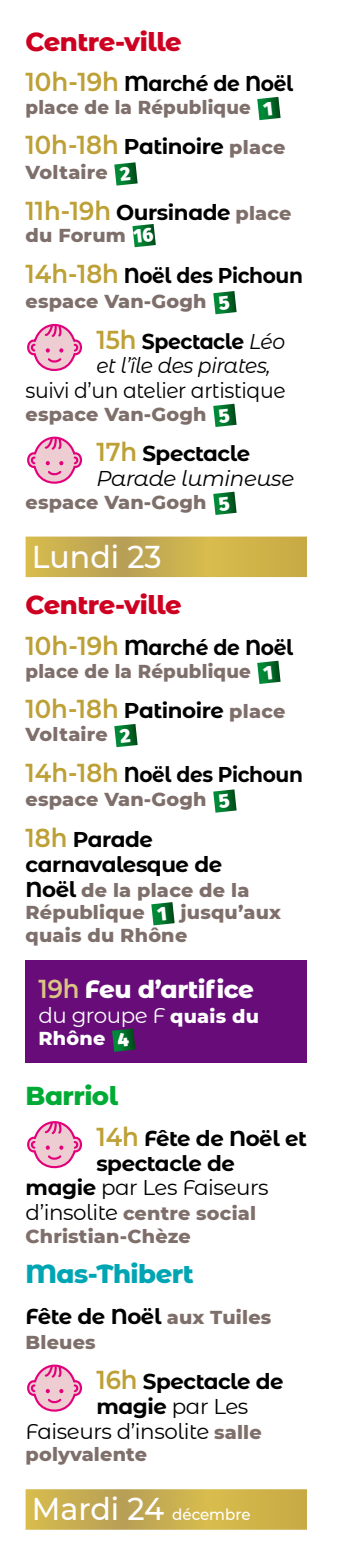
<style>
.page{position:relative;width:339px;height:1563px;background:#fff}
.page>*{position:absolute;margin:0;border:0;box-sizing:border-box;transform-origin:0 0}
.t1{font:500 31.5px "Montserrat";color:#fff;scale:.95 1}
.t2{font:800 25.88px "Montserrat Alternates";letter-spacing:-.02em;color:#ce0021}
.t3{font:800 25.88px "Montserrat Alternates";letter-spacing:-.02em;color:#00a5b4}
.t4{font:800 25.88px "Montserrat Alternates";letter-spacing:-.02em;color:#01aa34}
.t5{font:800 24.75px "Montserrat Alternates";letter-spacing:-.02em;color:#fff}
.t6{font:700 21.38px/24.8px "Montserrat Alternates";letter-spacing:-.02em;color:#000}
.t7{font:21.38px "Montserrat Alternates";letter-spacing:-.02em;color:#000}
.t8{font:700 21.38px "Montserrat Alternates";letter-spacing:-.02em;color:#000;scale:.94 1}
.t9{font:700 21.38px "Montserrat Alternates";letter-spacing:-.02em;color:#000;scale:.95 1}
.t10{font:italic 21.38px/24.8px "Montserrat Alternates";letter-spacing:-.02em;color:#000;scale:.95 1}
.t11{font:italic 21.38px/24.8px "Montserrat Alternates";letter-spacing:-.02em;color:#000}
.t12{font:21.38px "Montserrat Alternates";letter-spacing:-.02em;color:#000;scale:.95 1}
.t13{font:21.38px "Montserrat Alternates";letter-spacing:-.02em;color:#fff}
.t14{font:800 19.12px/22.5px "Montserrat";letter-spacing:.01em;color:#7e6f6b}
.t15{font:800 19.12px "Montserrat";letter-spacing:.01em;color:#7e6f6b;scale:.95 1}
.t16{font:800 19.12px "Montserrat";letter-spacing:.015em;color:#fff}
.t17{font:500 15.75px "Montserrat";color:#fff;scale:.95 1}
.s1{font-weight:600;font-size:25.88px;color:#bda036}
.s2{font-family:"Montserrat";font-weight:800;font-size:19.12px;color:#7e6f6b}
.s3{font-weight:600;font-style:normal;font-size:25.88px;color:#bda036}
.s4{font-weight:700;font-style:normal}
.s5{font-family:"Montserrat Alternates";font-weight:700;font-size:21.38px;color:#000}
.s6{font-weight:600;font-size:25.88px;color:#d9c483}
.s7{font-family:"Montserrat";font-weight:800;font-size:19.12px}
.s8{font-weight:700}
.s9{font-family:"Montserrat Alternates";font-weight:400;font-size:21.38px;color:#000}
.s10{font-size:31.5px}
</style>
<div class="page">
<svg style="left:26px;top:536px;width:280px;height:41px;background:#cab051"></svg>
<div style="left:26px;top:960px;width:280px;height:103px;background:#670c79"></div>
<svg style="left:26px;top:1489px;width:280px;height:40px;background:#caaf4f"></svg>
<svg style="left:27px;top:323px;width:56px;height:48px"></svg>
<svg style="left:27px;top:436px;width:56px;height:48px"></svg>
<svg style="left:27px;top:1121px;width:56px;height:48px"></svg>
<svg style="left:27px;top:1364px;width:56px;height:48px"></svg>
<svg style="left:257px;top:97px;width:23px;height:23px"></svg>
<svg style="left:114px;top:162px;width:23px;height:24px"></svg>
<svg style="left:132px;top:224px;width:23px;height:23px"></svg>
<svg style="left:213px;top:291px;width:23px;height:23px"></svg>
<svg style="left:213px;top:404px;width:23px;height:23px"></svg>
<svg style="left:213px;top:492px;width:23px;height:23px"></svg>
<svg style="left:257px;top:661px;width:23px;height:23px"></svg>
<svg style="left:114px;top:724px;width:23px;height:23px"></svg>
<svg style="left:213px;top:789px;width:23px;height:23px"></svg>
<svg style="left:151px;top:902px;width:23px;height:23px"></svg>
<svg style="left:112px;top:1028px;width:23px;height:24px"></svg>
<h2 class="t2" style="left:26px;top:22px;width:157px">Centre-ville</h2>
<p class="t9" style="left:26px;top:68px;width:283px"><span class="s1">10h-19h</span> Marché de Noël</p>
<p class="t15" style="left:26px;top:93px;width:238px">place de la République</p>
<p class="t6" style="left:26px;top:133px;width:261px"><span class="s1">10h-18h</span> Patinoire <span class="s2">place</span></p>
<p class="t14" style="left:26px;top:160px;width:83px">Voltaire</p>
<p class="t6" style="left:26px;top:199px;width:267px"><span class="s1">11h-19h</span> Oursinade <span class="s2">place</span></p>
<p class="t14" style="left:26px;top:223px;width:101px">du Forum</p>
<p class="t8" style="left:26px;top:260px;width:296px"><span class="s1">14h-18h</span> Noël des Pichoun</p>
<p class="t14" style="left:26px;top:289px;width:182px">espace Van-Gogh</p>
<p class="t10" style="left:96px;top:328px;width:200px"><span class="s3">15h</span> <span class="s4">Spectacle</span> Léo et l’île des pirates,</p>
<p class="t12" style="left:26px;top:376px;width:274px">suivi d’un atelier artistique</p>
<p class="t14" style="left:26px;top:401px;width:182px">espace Van-Gogh</p>
<p class="t11" style="left:96px;top:441px;width:199px"><span class="s3">17h</span> <span class="s4">Spectacle<br></span>Parade lumineuse</p>
<p class="t14" style="left:26px;top:489px;width:182px">espace Van-Gogh</p>
<h1 class="t1" style="left:32px;top:534px;width:138px">Lundi 23</h1>
<h2 class="t2" style="left:26px;top:586px;width:157px">Centre-ville</h2>
<p class="t9" style="left:26px;top:632px;width:283px"><span class="s1">10h-19h</span> Marché de Noël</p>
<p class="t15" style="left:26px;top:657px;width:238px">place de la République</p>
<p class="t6" style="left:26px;top:697px;width:261px"><span class="s1">10h-18h</span> Patinoire <span class="s2">place</span></p>
<p class="t14" style="left:26px;top:722px;width:83px">Voltaire</p>
<p class="t8" style="left:26px;top:758px;width:296px"><span class="s1">14h-18h</span> Noël des Pichoun</p>
<p class="t14" style="left:26px;top:787px;width:182px">espace Van-Gogh</p>
<p class="t6" style="left:26px;top:826px;width:198px"><span class="s1">18h</span> Parade carnavalesque de</p>
<p class="t14" style="left:26px;top:877px;width:225px"><span class="s5">Noël</span> de la place de la<br>République</p>
<p class="t14" style="left:26px;top:900px;width:256px;text-indent:155px">jusqu’aux quais du Rhône</p>
<p class="t5" style="left:38px;top:971px;width:217px"><span class="s6">19h</span> Feu d’artifice</p>
<p class="t13" style="left:38px;top:1000px;width:222px">du groupe F <span class="s7">quais du</span></p>
<p class="t16" style="left:38px;top:1024px;width:68px">Rhône</p>
<h2 class="t4" style="left:26px;top:1077px;width:94px">Barriol</h2>
<p class="t6" style="left:96px;top:1124px;width:212px"><span class="s1">14h</span> Fête de Noël et</p>
<p class="t6" style="left:96px;top:1149px;width:140px">spectacle de</p>
<p class="t7" style="left:26px;top:1173px;width:244px"><span class="s8">magie</span> par Les Faiseurs</p>
<p class="t14" style="left:26px;top:1201px;width:231px"><span class="s9">d’insolite</span> centre social<br>Christian-Chèze</p>
<h2 class="t3" style="left:26px;top:1255px;width:169px">Mas-Thibert</h2>
<p class="t6" style="left:26px;top:1302px;width:247px">Fête de Noël <span class="s2">aux Tuiles</span></p>
<p class="t14" style="left:26px;top:1329px;width:71px">Bleues</p>
<p class="t6" style="left:96px;top:1368px;width:188px"><span class="s1">16h</span> Spectacle de</p>
<p class="t7" style="left:96px;top:1391px;width:153px"><span class="s8">magie</span> par Les</p>
<p class="t7" style="left:26px;top:1416px;width:237px">Faiseurs d’insolite <span class="s2">salle</span></p>
<p class="t14" style="left:26px;top:1442px;width:123px">polyvalente</p>
<p class="t17" style="left:32px;top:1503px;width:231px"><span class="s10">Mardi 24</span> décembre</p>
</div>
